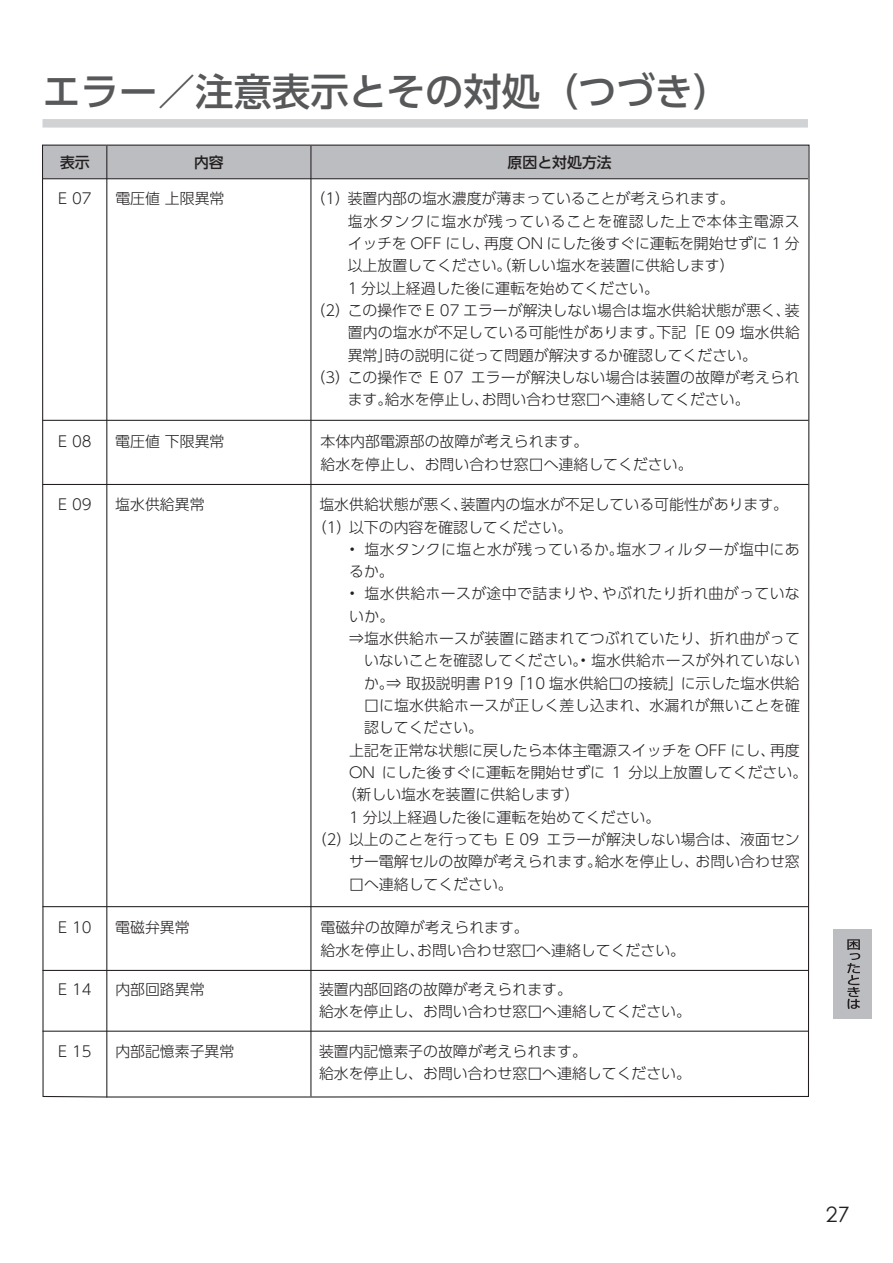
<style>
.page{position:relative;width:893px;height:1263px;background:#fff}
.page>*{position:absolute;margin:0;border:0;box-sizing:border-box;transform-origin:0 0}
.t1{font:500 38.25px "UD Shin Go Pro";color:#57585a}
.t2{font:21.3px "Century Gothic";color:#231f20}
.t3{font:300 14.85px/22.4px "UD Shin Go Pro";color:#231f20}
.t4{font:300 14.85px/22.4px "UD Shin Go Pro";letter-spacing:.03em;color:#231f20}
.t5{font:300 14.85px "UD Shin Go Pro";letter-spacing:.025em;color:#231f20}
.t6{font:300 14.85px "UD Shin Go Pro";letter-spacing:.05em;color:#231f20}
.t7{font:500 14.85px "UD Shin Go Pro";color:#231f20}
</style>
<div class="page">
<div style="left:833px;top:929px;width:39px;height:90px;background:#bcbdc0"></div>
<svg style="left:847px;top:939px;width:13px;height:70px"></svg>
<div style="left:43px;top:119px;width:765px;height:9px;background:#d1d2d4"></div>
<div style="left:108px;top:146px;width:202px;height:32px;background:#bcbdc0"></div>
<hr style="left:107px;top:145px;width:204px;height:1px;background:#231f20">
<hr style="left:43px;top:178px;width:765px;height:1px;background:#231f20">
<hr style="left:43px;top:420px;width:765px;height:1px;background:#231f20">
<hr style="left:43px;top:484px;width:765px;height:1px;background:#231f20">
<hr style="left:43px;top:906px;width:765px;height:1px;background:#231f20">
<hr style="left:43px;top:970px;width:765px;height:1px;background:#231f20">
<hr style="left:43px;top:1031px;width:765px;height:1px;background:#231f20">
<svg style="left:42px;top:144px;width:66px;height:954px"></svg>
<hr style="left:107px;top:1096px;width:204px;height:1px;background:#231f20">
<svg style="left:310px;top:144px;width:500px;height:954px"></svg>
<h1 class="t1" style="left:43px;top:60px;width:690px">エラー／注意表示とその対処（つづき）</h1>
<p class="t7" style="left:60px;top:150px;width:31px">表示</p>
<p class="t7" style="left:194px;top:150px;width:31px">内容</p>
<p class="t7" style="left:508px;top:150px;width:106px">原因と対処方法</p>
<p class="t3" style="left:58px;top:187px;width:35px">E 07</p>
<p class="t3" style="left:115px;top:187px;width:111px">電圧値 上限異常</p>
<p class="t3" style="left:311px;top:187px;width:426px">（1）装置内部の塩水濃度が薄まっていることが考えられます。</p>
<p class="t6" style="left:348px;top:209px;width:453px">塩水タンクに塩水が残っていることを確認した上で本体主電源ス</p>
<p class="t3" style="left:348px;top:232px;width:453px">イッチを OFF にし、再度 ON にした後すぐに運転を開始せずに 1 分</p>
<p class="t3" style="left:348px;top:254px;width:388px">以上放置してください。（新しい塩水を装置に供給します）</p>
<p class="t3" style="left:348px;top:276px;width:313px">1 分以上経過した後に運転を始めてください。</p>
<p class="t3" style="left:311px;top:298px;width:491px">（2）この操作で E 07 エラーが解決しない場合は塩水供給状態が悪く、装</p>
<p class="t3" style="left:348px;top:321px;width:454px">置内の塩水が不足している可能性があります。下記「E 09 塩水供給</p>
<p class="t3" style="left:348px;top:343px;width:411px">異常」時の説明に従って問題が解決するか確認してください。</p>
<p class="t3" style="left:311px;top:365px;width:491px">（3）この操作で E 07 エラーが解決しない場合は装置の故障が考えられ</p>
<p class="t3" style="left:348px;top:388px;width:403px">ます。給水を停止し、お問い合わせ窓口へ連絡してください。</p>
<p class="t3" style="left:320px;top:430px;width:374px">本体内部電源部の故障が考えられます。<br>給水を停止し、お問い合わせ窓口へ連絡してください。</p>
<p class="t3" style="left:58px;top:430px;width:35px">E 08</p>
<p class="t3" style="left:115px;top:430px;width:111px">電圧値 下限異常</p>
<p class="t3" style="left:58px;top:493px;width:35px">E 09</p>
<p class="t3" style="left:115px;top:493px;width:91px">塩水供給異常</p>
<p class="t3" style="left:312px;top:493px;width:478px;text-indent:7px">塩水供給状態が悪く、装置内の塩水が不足している可能性があります。（1）以下の内容を確認してください。</p>
<p class="t4" style="left:349px;top:537px;width:452px">• 塩水タンクに塩と水が残っているか。塩水フィルターが塩中にあるか。</p>
<p class="t5" style="left:349px;top:582px;width:452px">• 塩水供給ホースが途中で詰まりや、やぶれたり折れ曲がっていな</p>
<p class="t3" style="left:349px;top:604px;width:47px">いか。</p>
<p class="t3" style="left:349px;top:627px;width:452px">⇒塩水供給ホースが装置に踏まれてつぶれていたり、折れ曲がって</p>
<p class="t3" style="left:364px;top:649px;width:437px">いないことを確認してください。• 塩水供給ホースが外れていない</p>
<p class="t3" style="left:364px;top:671px;width:437px">か。⇒ 取扱説明書 P19「10 塩水供給口の接続」に示した塩水供給</p>
<p class="t3" style="left:364px;top:694px;width:437px">口に塩水供給ホースが正しく差し込まれ、水漏れが無いことを確</p>
<p class="t3" style="left:364px;top:716px;width:121px">認してください。</p>
<p class="t3" style="left:349px;top:738px;width:452px">上記を正常な状態に戻したら本体主電源スイッチを OFF にし、再度</p>
<p class="t3" style="left:349px;top:761px;width:460px">ON にした後すぐに運転を開始せずに 1 分以上放置してください。</p>
<p class="t3" style="left:342px;top:783px;width:240px">（新しい塩水を装置に供給します）</p>
<p class="t3" style="left:349px;top:805px;width:313px">1 分以上経過した後に運転を始めてください。</p>
<p class="t3" style="left:312px;top:828px;width:489px">（2）以上のことを行っても E 09 エラーが解決しない場合は、液面セン</p>
<p class="t3" style="left:349px;top:850px;width:452px">サー電解セルの故障が考えられます。給水を停止し、お問い合わせ窓</p>
<p class="t3" style="left:349px;top:872px;width:165px">口へ連絡してください。</p>
<p class="t3" style="left:58px;top:915px;width:35px">E 10</p>
<p class="t3" style="left:115px;top:915px;width:76px">電磁弁異常</p>
<p class="t3" style="left:320px;top:916px;width:366px">電磁弁の故障が考えられます。<br>給水を停止し、お問い合わせ窓口へ連絡してください。</p>
<p class="t3" style="left:58px;top:978px;width:35px">E 14</p>
<p class="t3" style="left:115px;top:978px;width:91px">内部回路異常</p>
<p class="t3" style="left:58px;top:1040px;width:35px">E 15</p>
<p class="t3" style="left:115px;top:1040px;width:121px">内部記憶素子異常</p>
<p class="t3" style="left:319px;top:977px;width:374px">装置内部回路の故障が考えられます。<br>給水を停止し、お問い合わせ窓口へ連絡してください。</p>
<p class="t3" style="left:319px;top:1040px;width:374px">装置内記憶素子の故障が考えられます。<br>給水を停止し、お問い合わせ窓口へ連絡してください。</p>
<h2 class="t2" style="left:826px;top:1201px;width:25px">27</h2>
</div>
